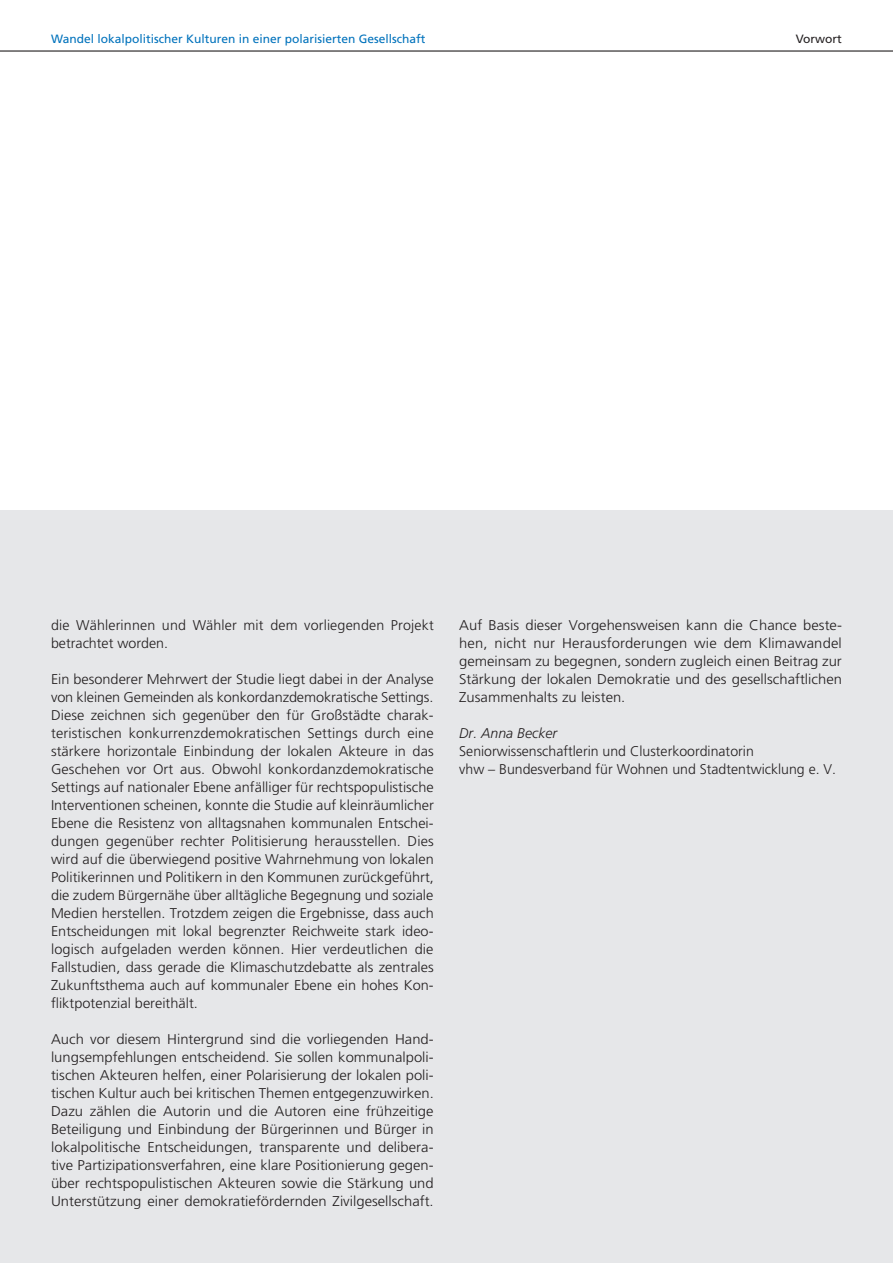
<style>
.page{position:relative;width:893px;height:1263px;background:#fff}
.page>*{position:absolute;margin:0;border:0;box-sizing:border-box;transform-origin:0 0}
.Fließtext{font:300 14.1px/18px "Frutiger LT Std";color:#231f20}
.Fließtext-2{font:300 14.1px/18px "Frutiger LT Std";color:#231f20;text-align:justify;scale:1.05 1}
.t1{font:12px "Frutiger LT Std";color:#0072bc}
.t2{font:12px "Frutiger LT Std";color:#231f20}
.s1{font-style:italic}
</style>
<div class="page">
<hr style="left:0;top:50px;width:893px;height:2px;background:#231f20">
<div style="left:0;top:510px;width:893px;height:753px;background:#e6e7e9"></div>
<p class="t1" style="left:51px;top:32px;width:376px">Wandel lokalpolitischer Kulturen in einer polarisierten Gesellschaft</p>
<p class="t2" style="left:796px;top:32px;width:48px">Vorwort</p>
<p class="Fließtext" style="left:51px;top:616px;width:384px">die Wählerinnen und Wähler mit dem vorliegenden Projekt betrachtet worden.</p>
<p class="Fließtext" style="left:51px;top:670px;width:384px;text-align:justify">Ein besonderer Mehrwert der Studie liegt dabei in der Analyse von kleinen Gemeinden als konkordanzdemokratische Settings.<br>Diese zeichnen sich gegenüber den für Großstädte charak&shy;teristischen konkurrenzdemokratischen Settings durch eine stärkere horizontale Einbindung der lokalen Akteure in das Geschehen vor Ort aus. Obwohl konkordanzdemokratische Settings auf nationaler Ebene anfälliger für rechtspopulistische Interventionen scheinen, konnte die Studie auf kleinräumlicher Ebene die Resistenz von alltagsnahen kommunalen Entschei&shy;dungen gegenüber rechter Politisierung herausstellen. Dies wird auf die überwiegend positive Wahrnehmung von lokalen Politikerinnen und Politikern in den Kommunen zurückgeführt, die zudem Bürgernähe über alltägliche Begegnung und soziale Medien herstellen. Trotzdem zeigen die Ergebnisse, dass auch Entscheidungen mit lokal begrenzter Reichweite stark ideo&shy;logisch aufgeladen werden können. Hier verdeutlichen die Fallstudien, dass gerade die Klimaschutzdebatte als zentrales Zukunftsthema auch auf kommunaler Ebene ein hohes Kon&shy;fliktpotenzial bereithält.</p>
<p class="Fließtext-2" style="left:51px;top:1030px;width:366px">Auch vor diesem Hintergrund sind die vorliegenden Hand&shy;lungsempfehlungen entscheidend. Sie sollen kommunalpoli&shy;tischen Akteuren helfen, einer Polarisierung der lokalen poli&shy;tischen Kultur auch bei kritischen Themen entgegenzuwirken.<br>Dazu zählen die Autorin und die Autoren eine frühzeitige Beteiligung und Einbindung der Bürgerinnen und Bürger in lokalpolitische Entscheidungen, transparente und delibera&shy;tive Partizipationsverfahren, eine klare Positionierung gegen&shy;über rechtspopulistischen Akteuren sowie die Stärkung und Unterstützung einer demokratiefördernden Zivilgesellschaft.</p>
<p class="Fließtext-2" style="left:459px;top:616px;width:366px">Auf Basis dieser Vorgehensweisen kann die Chance beste&shy;hen, nicht nur Herausforderungen wie dem Klimawandel gemeinsam zu begegnen, sondern zugleich einen Beitrag zur Stärkung der lokalen Demokratie und des gesellschaftlichen Zusammenhalts zu leisten.</p>
<p class="Fließtext" style="left:459px;top:724px;width:378px"><span class="s1">Dr. Anna Becker<br></span>Seniorwissenschaftlerin und Clusterkoordinatorin<br>vhw – Bundesverband für Wohnen und Stadtentwicklung e. V.</p>
</div>
